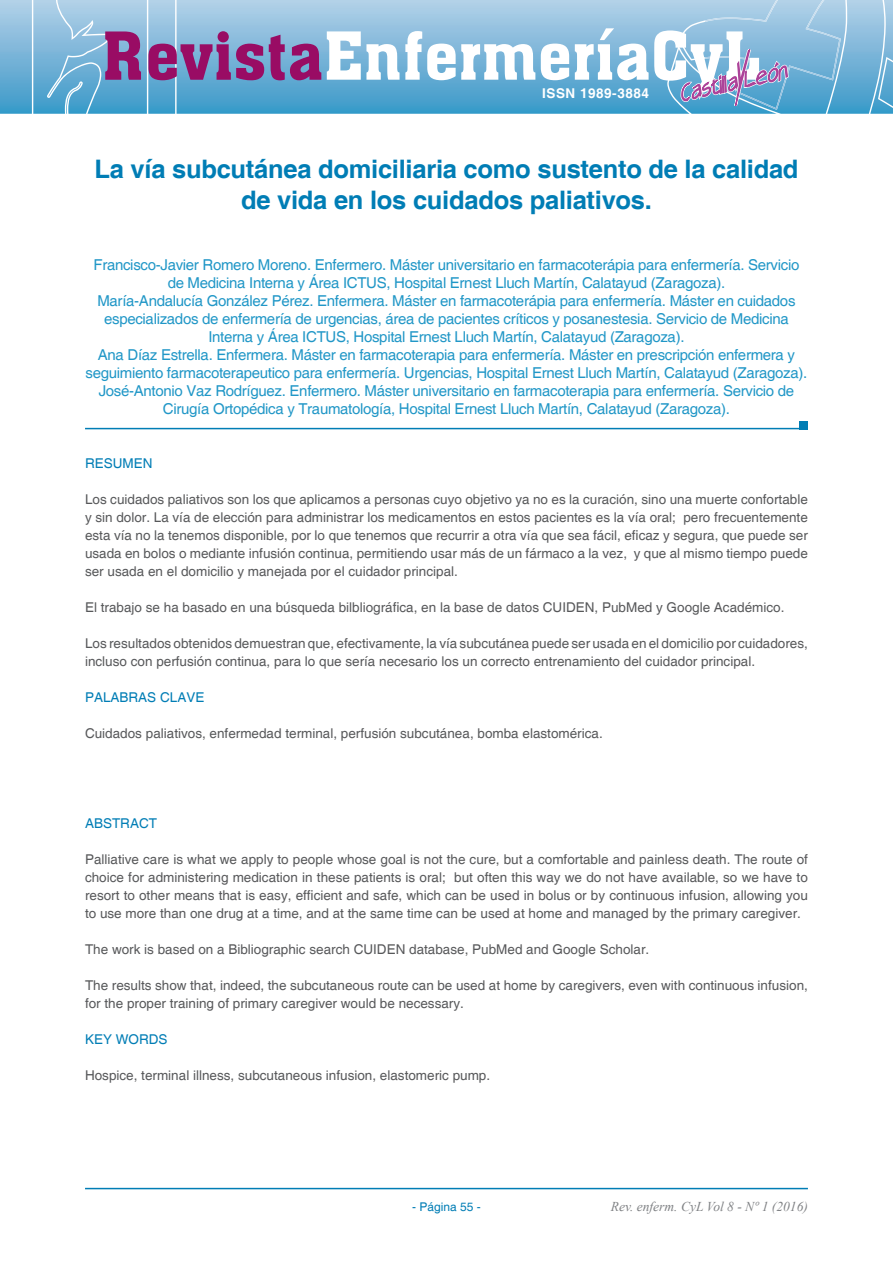
<style>
.page{position:relative;width:893px;height:1263px;background:#fff}
.page>*{position:absolute;margin:0;border:0;box-sizing:border-box;transform-origin:0 0}
.TitloArticulo{font:700 25.5px/30.6px "Helvetica";letter-spacing:-.01em;color:#007db5;text-align:center}
.TituloAutores{font:15px/18px "Helvetica";letter-spacing:-.02em;color:#2197c7;text-align:center}
.Texto_resumen{font:13.5px/18px "Helvetica";color:#57585a;text-align:justify}
.Titulo_Resumen{font:13.5px "Helvetica";color:#007db5}
.t1{font:italic 13.5px "Times New Roman";color:#808285}
.t2{font:700 13.5px "Helvetica";letter-spacing:.04em;color:#fff}
.Maq_numerodePagina{font:12px "Helvetica";color:#007db5}
</style>
<div class="page">
<hr style="left:85px;top:1188px;width:723px;height:1px;background:#007db5">
<hr style="left:85px;top:428px;width:723px;height:1px;background:#007db5">
<div style="left:800px;top:421px;width:8px;height:8px;background:#007db5"></div>
<svg style="left:0;top:0;width:147px;height:114px;background:#7db8d9"></svg>
<svg style="left:148px;top:0;width:745px;height:114px;background:#76b5d8"></svg>
<svg style="left:105px;top:31px;width:36px;height:49px;background:#903a84"></svg>
<svg style="left:148px;top:31px;width:173px;height:49px;background:#8c66a2"></svg>
<svg style="left:327px;top:31px;width:208px;height:49px"></svg>
<svg style="left:541px;top:44px;width:28px;height:36px"></svg>
<svg style="left:575px;top:0;width:266px;height:110px;background:#95c0de"></svg>
<p class="t2" style="left:542px;top:85px;width:108px">ISSN 1989-3884</p>
<p class="TitloArticulo" style="left:94px;top:155px;width:705px">La vía subcutánea domiciliaria como sustento de la calidad de vida en los cuidados paliativos.</p>
<p class="TituloAutores" style="left:93px;top:256px;width:707px">Francisco-Javier Romero Moreno. Enfermero. Máster universitario en farmacoterápia para enfermería. Servicio de Medicina Interna y Área ICTUS, Hospital Ernest Lluch Martín, Calatayud (Zaragoza).</p>
<p class="TituloAutores" style="left:97px;top:292px;width:700px">María-Andalucía González Pérez. Enfermera. Máster en farmacoterápia para enfermería. Máster en cuidados especializados de enfermería de urgencias, área de pacientes críticos y posanestesia. Servicio de Medicina<br>Interna y Área ICTUS, Hospital Ernest Lluch Martín, Calatayud (Zaragoza).</p>
<p class="TituloAutores" style="left:86px;top:346px;width:723px">Ana Díaz Estrella. Enfermera. Máster en farmacoterapia para enfermería. Máster en prescripción enfermera y seguimiento farmacoterapeutico para enfermería. Urgencias, Hospital Ernest Lluch Martín, Calatayud (Zaragoza).</p>
<p class="TituloAutores" style="left:99px;top:382px;width:697px">José-Antonio Vaz Rodríguez. Enfermero. Máster universitario en farmacoterapia para enfermería. Servicio de<br>Cirugía Ortopédica y Traumatología, Hospital Ernest Lluch Martín, Calatayud (Zaragoza).</p>
<p class="Titulo_Resumen" style="left:85px;top:455px;width:69px">RESUMEN</p>
<p class="Texto_resumen" style="left:85px;top:491px;width:724px">Los cuidados paliativos son los que aplicamos a personas cuyo objetivo ya no es la curación, sino una muerte confortable y sin dolor. La vía de elección para administrar los medicamentos en estos pacientes es la vía oral; pero frecuentemente esta vía no la tenemos disponible, por lo que tenemos que recurrir a otra vía que sea fácil, eficaz y segura, que puede ser usada en bolos o mediante infusión continua, permitiendo usar más de un fármaco a la vez, y que al mismo tiempo puede ser usada en el domicilio y manejada por el cuidador principal.</p>
<p class="Texto_resumen" style="left:85px;top:599px;width:701px">El trabajo se ha basado en una búsqueda bilbliográfica, en la base de datos CUIDEN, PubMed y Google Académico.</p>
<p class="Texto_resumen" style="left:85px;top:635px;width:724px">Los resultados obtenidos demuestran que, efectivamente, la vía subcutánea puede ser usada en el domicilio por cuidadores, incluso con perfusión continua, para lo que sería necesario los un correcto entrenamiento del cuidador principal.</p>
<p class="Titulo_Resumen" style="left:85px;top:689px;width:121px">PALABRAS CLAVE</p>
<p class="Texto_resumen" style="left:85px;top:725px;width:519px">Cuidados paliativos, enfermedad terminal, perfusión subcutánea, bomba elastomérica.</p>
<p class="Titulo_Resumen" style="left:85px;top:815px;width:74px">ABSTRACT</p>
<p class="Texto_resumen" style="left:85px;top:851px;width:724px">Palliative care is what we apply to people whose goal is not the cure, but a comfortable and painless death. The route of choice for administering medication in these patients is oral; but often this way we do not have available, so we have to resort to other means that is easy, efficient and safe, which can be used in bolus or by continuous infusion, allowing you to use more than one drug at a time, and at the same time can be used at home and managed by the primary caregiver.</p>
<p class="Texto_resumen" style="left:85px;top:941px;width:566px">The work is based on a Bibliographic search CUIDEN database, PubMed and Google Scholar.</p>
<p class="Texto_resumen" style="left:85px;top:977px;width:724px">The results show that, indeed, the subcutaneous route can be used at home by caregivers, even with continuous infusion, for the proper training of primary caregiver would be necessary.</p>
<p class="Titulo_Resumen" style="left:85px;top:1031px;width:84px">KEY WORDS</p>
<p class="Texto_resumen" style="left:85px;top:1067px;width:407px">Hospice, terminal illness, subcutaneous infusion, elastomeric pump.</p>
<p class="Maq_numerodePagina" style="left:412px;top:1200px;width:70px">- Página 55 -</p>
<p class="t1" style="left:611px;top:1197px;width:199px">Rev. enferm. CyL Vol 8 - Nº 1 (2016)</p>
</div>
